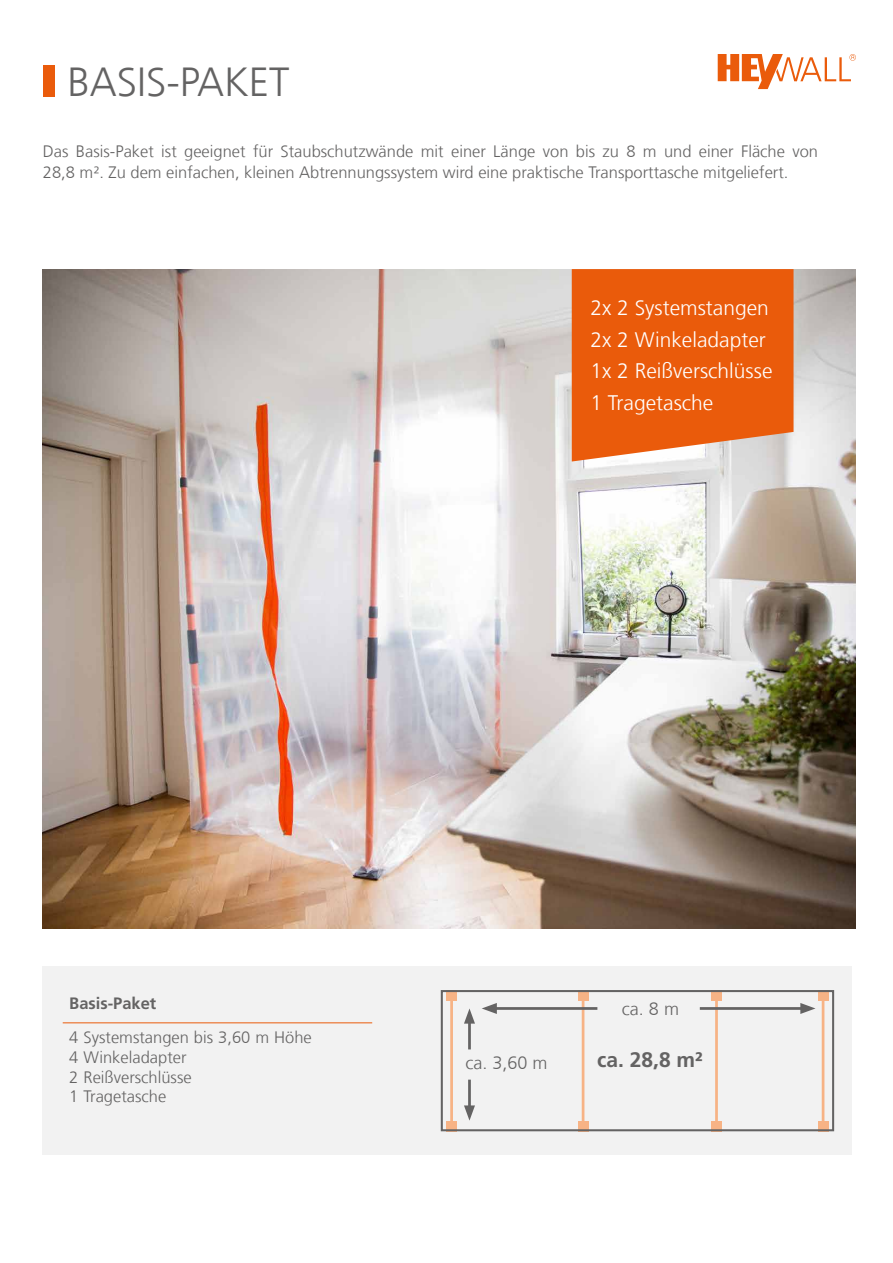
<style>
.page{position:relative;width:893px;height:1263px;background:#fff}
.page>*{position:absolute;margin:0;border:0;box-sizing:border-box;transform-origin:0 0}
.t1{font:300 40.5px "Frutiger LT Com";color:#646363}
.t2{font:300 21px/31.5px "Frutiger LT Com";color:#fff}
.t3{font:700 21px "Frutiger LT Com";color:#646363}
.t4{font:300 18px "Frutiger LT Com";color:#646363}
.t5{font:300 16.5px/19.8px "Frutiger LT Com";color:#646363}
.t6{font:700 16.5px "Frutiger LT Com";color:#646363}
</style>
<div class="page">
<img style="left:43px;top:269px;width:812px;height:659px">
<div style="left:43px;top:65px;width:12px;height:32px;background:#ea5b0b"></div>
<svg style="left:572px;top:269px;width:221px;height:192px;background:#e9651b"></svg>
<svg style="left:718px;top:54px;width:138px;height:35px"></svg>
<div style="left:43px;top:966px;width:809px;height:189px;background:#f2f2f2"></div>
<hr style="left:63px;top:1022px;width:309px;height:1px;background:#ea5b0b">
<hr style="left:468px;top:1080px;width:3px;height:30px;background:#646363">
<svg style="left:464px;top:1105px;width:11px;height:15px"></svg>
<hr style="left:468px;top:1018px;width:3px;height:31px;background:#646363">
<svg style="left:464px;top:1008px;width:11px;height:15px"></svg>
<hr style="left:450px;top:996px;width:3px;height:130px;background:#f7b385">
<div style="left:446px;top:1121px;width:11px;height:10px;background:#f7b385"></div>
<div style="left:446px;top:990px;width:11px;height:11px;background:#f7b385"></div>
<hr style="left:582px;top:996px;width:2px;height:130px;background:#f7b385">
<div style="left:578px;top:1121px;width:11px;height:10px;background:#f7b385"></div>
<div style="left:578px;top:990px;width:11px;height:11px;background:#f7b385"></div>
<hr style="left:715px;top:996px;width:3px;height:130px;background:#f7b385">
<div style="left:711px;top:1121px;width:11px;height:10px;background:#f7b385"></div>
<div style="left:711px;top:990px;width:11px;height:11px;background:#f7b385"></div>
<hr style="left:822px;top:996px;width:2px;height:130px;background:#f7b385">
<div style="left:818px;top:1121px;width:10px;height:10px;background:#f7b385"></div>
<div style="left:818px;top:990px;width:10px;height:11px;background:#f7b385"></div>
<div style="left:441px;top:990px;width:393px;height:141px;border:2px solid #646363"></div>
<hr style="left:492px;top:1007px;width:105px;height:3px;background:#646363">
<svg style="left:482px;top:1003px;width:15px;height:11px"></svg>
<hr style="left:700px;top:1007px;width:105px;height:3px;background:#646363">
<svg style="left:800px;top:1003px;width:15px;height:11px"></svg>
<h1 class="t1" style="left:67px;top:58px;width:224px">BASIS-PAKET</h1>
<p class="t5" style="left:43px;top:141px;width:777px;line-height:21px">Das Basis-Paket ist geeignet für Staubschutzwände mit einer Länge von bis zu 8 m und einer Fläche von<br>28,8 m². Zu dem einfachen, kleinen Abtrennungssystem wird eine praktische Transporttasche mitgeliefert.</p>
<p class="t2" style="left:590px;top:292px;width:184px">2x 2 Systemstangen<br>2x 2 Winkeladapter<br>1x 2 Reißverschlüsse<br>1 Tragetasche</p>
<p class="t6" style="left:69px;top:993px;width:89px">Basis-Paket</p>
<p class="t5" style="left:69px;top:1027px;width:244px">4 Systemstangen bis 3,60 m Höhe<br>4 Winkeladapter<br>2 Reißverschlüsse<br>1 Tragetasche</p>
<p class="t4" style="left:465px;top:1052px;width:84px">ca. 3,60 m</p>
<p class="t4" style="left:622px;top:998px;width:59px">ca. 8 m</p>
<p class="t3" style="left:597px;top:1047px;width:107px">ca. 28,8 m²</p>
</div>
